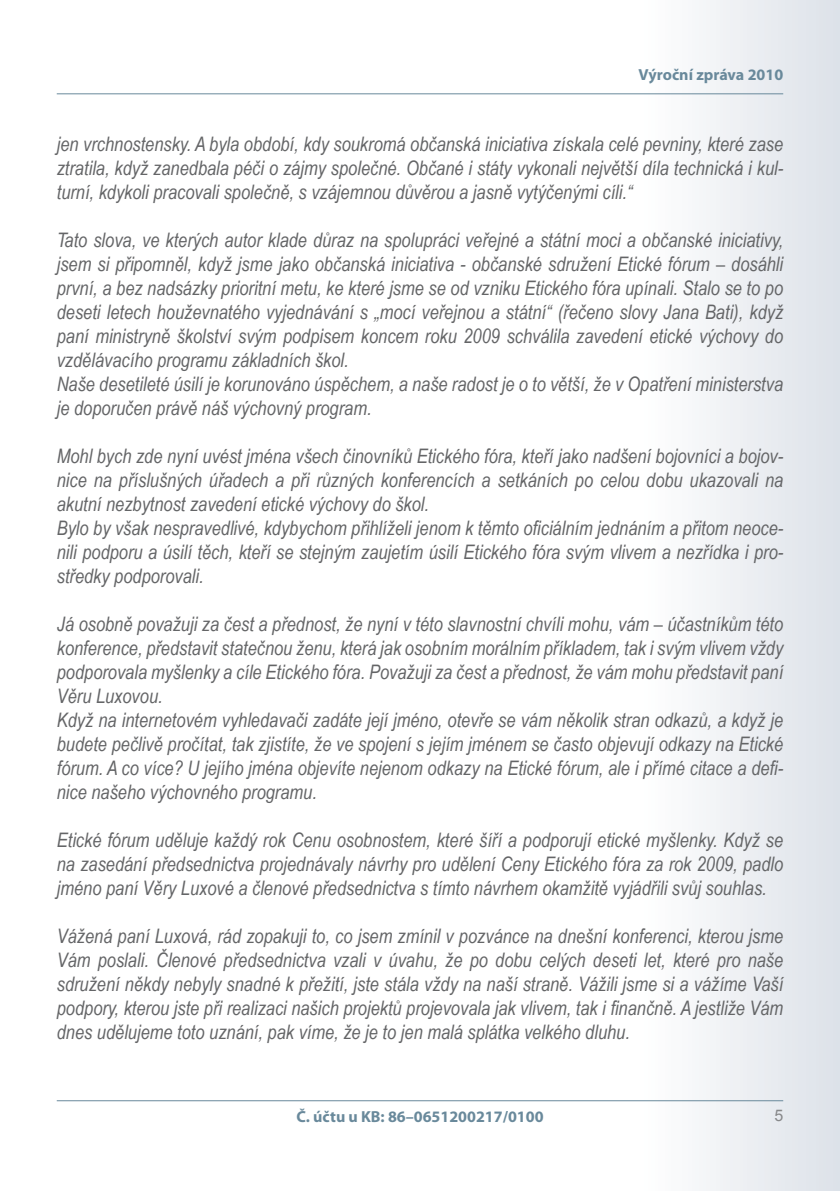
<style>
.page{position:relative;width:840px;height:1191px;background:#fff}
.page>*{position:absolute;margin:0;border:0;box-sizing:border-box;transform-origin:0 0}
.t1{font:italic 20px/24px "Arial Narrow";color:#646567;text-align:justify}
.t2{font:700 16px "Myriad Pro";color:#69899b}
.t3{font:16px "Arial";color:#87888a}
</style>
<div class="page">
<div style="left:641px;top:0;width:198px;height:1191px;background:linear-gradient(to right,#fff,#dde2e9)"></div>
<hr style="left:57px;top:93px;width:725px;height:1px;background:#69899b">
<hr style="left:57px;top:1100px;width:725px;height:1px;background:#69899b">
<p class="t2" style="left:638px;top:64px;width:146px">Výroční zpráva 2010</p>
<p class="t1" style="left:57px;top:131px;width:727px">jen vrchnostensky. A byla období, kdy soukromá občanská iniciativa získala celé pevniny, které zase ztratila, když zanedbala péči o zájmy společné. Občané i státy vykonali největší díla technická i kul&shy;turní, kdykoli pracovali společně, s vzájemnou důvěrou a jasně vytýčenými cíli.“</p>
<p class="t1" style="left:57px;top:227px;width:727px;text-align:left">Tato slova, ve kterých autor klade důraz na spolupráci veřejné a státní moci a občanské iniciativy, jsem si připomněl, když jsme jako občanská iniciativa - občanské sdružení Etické fórum – dosáhli první, a bez nadsázky prioritní metu, ke které jsme se od vzniku Etického fóra upínali. Stalo se to po deseti letech houževnatého vyjednávání s „mocí veřejnou a státní“ (řečeno slovy Jana Bati), když paní ministryně školství svým podpisem koncem roku 2009 schválila zavedení etické výchovy do vzdělávacího programu základních škol.<br>Naše desetileté úsilí je korunováno úspěchem, a naše radost je o to větší, že v Opatření ministerstva je doporučen právě náš výchovný program.</p>
<p class="t1" style="left:57px;top:443px;width:727px;text-align:left">Mohl bych zde nyní uvést jména všech činovníků Etického fóra, kteří jako nadšení bojovníci a bojov&shy;nice na příslušných úřadech a při různých konferencích a setkáních po celou dobu ukazovali na akutní nezbytnost zavedení etické výchovy do škol.<br>Bylo by však nespravedlivé, kdybychom přihlíželi jenom k těmto oficiálním jednáním a přitom neoce&shy;nili podporu a úsilí těch, kteří se stejným zaujetím úsilí Etického fóra svým vlivem a nezřídka i pro&shy;středky podporovali.</p>
<p class="t1" style="left:57px;top:611px;width:727px;text-align:left">Já osobně považuji za čest a přednost, že nyní v této slavnostní chvíli mohu, vám – účastníkům této konference, představit statečnou ženu, která jak osobním morálním příkladem, tak i svým vlivem vždy podporovala myšlenky a cíle Etického fóra. Považuji za čest a přednost, že vám mohu představit paní Věru Luxovou.<br>Když na internetovém vyhledavači zadáte její jméno, otevře se vám několik stran odkazů, a když je budete pečlivě pročítat, tak zjistíte, že ve spojení s jejím jménem se často objevují odkazy na Etické fórum. A co více? U jejího jména objevíte nejenom odkazy na Etické fórum, ale i přímé citace a defi&shy;nice našeho výchovného programu.</p>
<p class="t1" style="left:57px;top:827px;width:727px">Etické fórum uděluje každý rok Cenu osobnostem, které šíří a podporují etické myšlenky. Když se na zasedání předsednictva projednávaly návrhy pro udělení Ceny Etického fóra za rok 2009, padlo jméno paní Věry Luxové a členové předsednictva s tímto návrhem okamžitě vyjádřili svůj souhlas.</p>
<p class="t1" style="left:57px;top:923px;width:727px">Vážená paní Luxová, rád zopakuji to, co jsem zmínil v pozvánce na dnešní konferenci, kterou jsme Vám poslali. Členové předsednictva vzali v úvahu, že po dobu celých deseti let, které pro naše sdružení někdy nebyly snadné k přežití, jste stála vždy na naší straně. Vážili jsme si a vážíme Vaší podpory, kterou jste při realizaci našich projektů projevovala jak vlivem, tak i finančně. A jestliže Vám dnes udělujeme toto uznání, pak víme, že je to jen malá splátka velkého dluhu.</p>
<p class="t2" style="left:296px;top:1105px;width:248px">Č. účtu u KB: 86–0651200217/0100</p>
<p class="t3" style="left:773px;top:1105px;width:10px">5</p>
</div>
